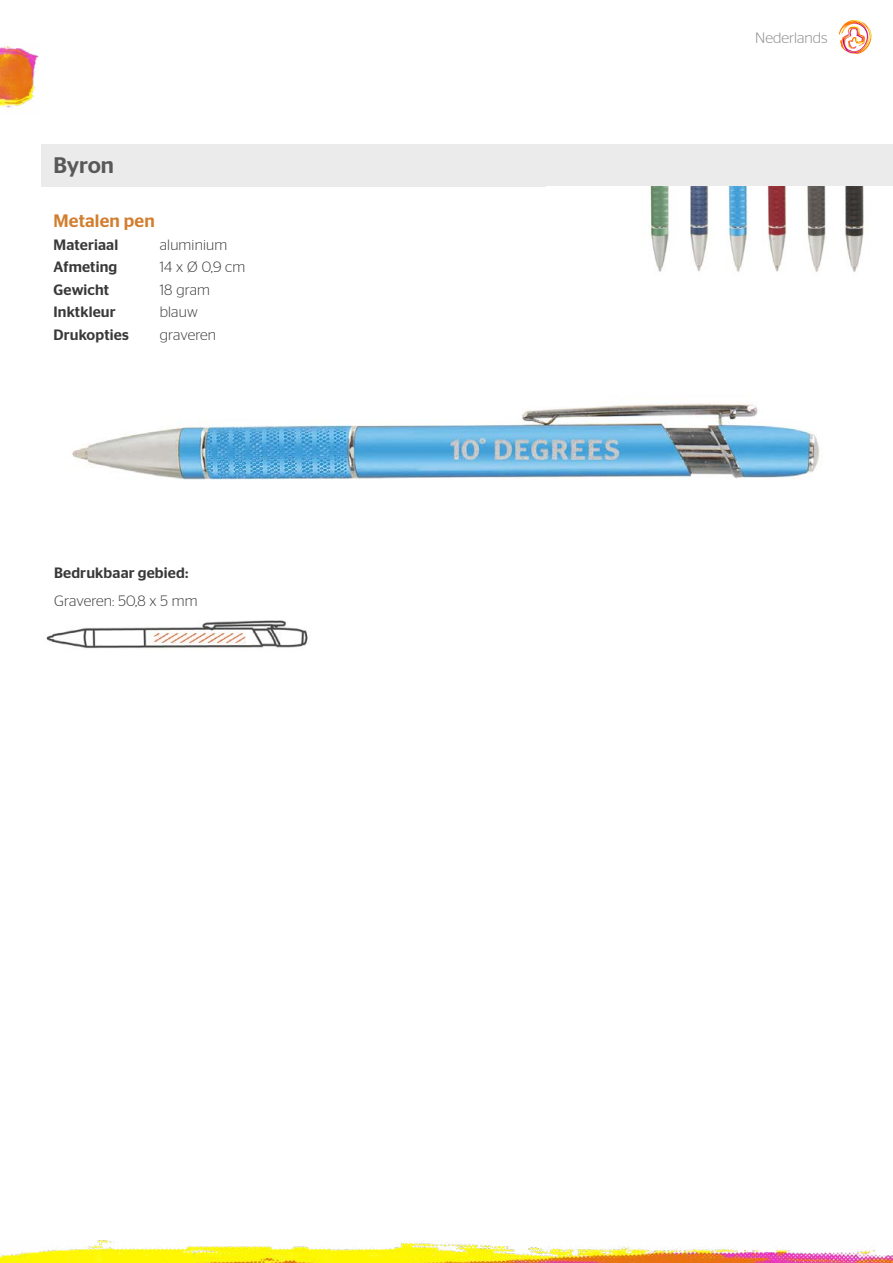
<style>
.page{position:relative;width:893px;height:1263px;background:#fff}
.page>*{position:absolute;margin:0;border:0;box-sizing:border-box;transform-origin:0 0}
.t1{font:500 22.5px "Stag Sans";letter-spacing:-.005em;color:#585858}
.t2{font:500 18px "Stag Sans";letter-spacing:.01em;color:#d27e2f}
.t3{font:500 15px "Stag Sans";letter-spacing:.01em;color:#393939}
.t4{font:300 15px "Stag Sans";letter-spacing:.01em;color:#393939}
.t5{font:300 15px "Stag Sans";color:#888}
</style>
<div class="page">
<img style="left:0;top:1240px;width:893px;height:23px">
<img style="left:0;top:45px;width:39px;height:63px">
<svg style="left:839px;top:20px;width:33px;height:34px"></svg>
<div style="left:41px;top:144px;width:852px;height:43px;background:#ebebeb"></div>
<img style="left:72px;top:403px;width:748px;height:77px">
<img style="left:46px;top:620px;width:262px;height:30px">
<img style="left:650px;top:187px;width:214px;height:85px">
<h1 class="t1" style="left:54px;top:152px;width:62px">Byron</h1>
<p class="t2" style="left:54px;top:210px;width:103px">Metalen pen</p>
<p class="t3" style="left:54px;top:236px;width:66px">Materiaal</p>
<p class="t4" style="left:160px;top:236px;width:69px">aluminium</p>
<p class="t3" style="left:54px;top:258px;width:65px">Afmeting</p>
<p class="t4" style="left:160px;top:259px;width:87px">14 x Ø 0,9 cm</p>
<p class="t3" style="left:54px;top:281px;width:57px">Gewicht</p>
<p class="t4" style="left:160px;top:281px;width:52px">18 gram</p>
<p class="t3" style="left:54px;top:303px;width:64px">Inktkleur</p>
<p class="t4" style="left:160px;top:304px;width:39px">blauw</p>
<p class="t3" style="left:54px;top:326px;width:77px">Drukopties</p>
<p class="t4" style="left:160px;top:326px;width:58px">graveren</p>
<p class="t3" style="left:54px;top:564px;width:136px">Bedrukbaar gebied:</p>
<p class="t4" style="left:54px;top:593px;width:145px">Graveren: 50,8 x 5 mm</p>
<p class="t5" style="left:755px;top:30px;width:74px">Nederlands</p>
</div>
